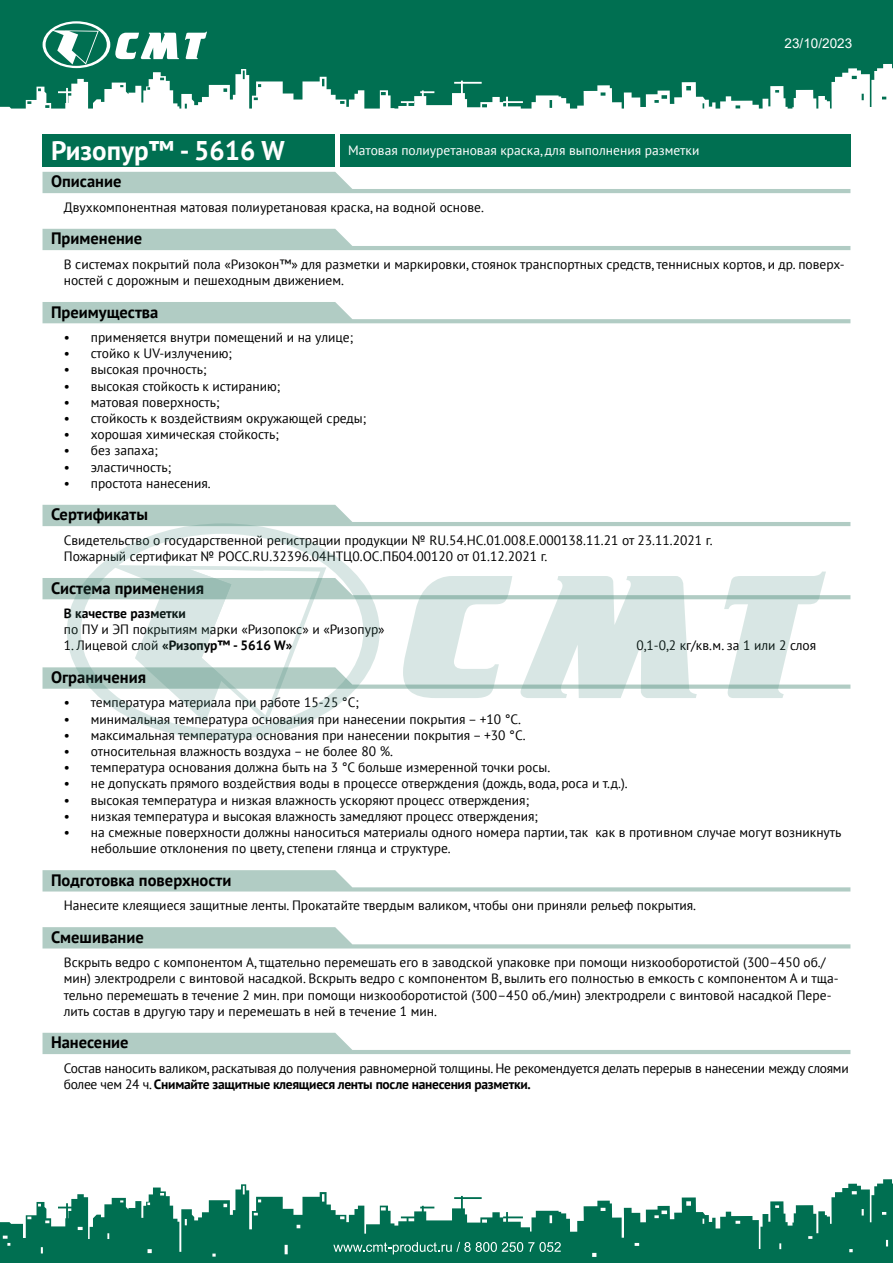
<style>
.page{position:relative;width:893px;height:1263px;background:#fff}
.page>*{position:absolute;margin:0;border:0;box-sizing:border-box;transform-origin:0 0}
.t1{font:700 27px "PT Sans";color:#fff}
.t2{font:700 16.5px "PT Sans";color:#000}
.t3{font:13.5px/16.2px "PT Sans";color:#000}
.t4{font:13.5px/16.2px "PT Sans";letter-spacing:-.02em;color:#000}
.t5{font:13.5px "PT Sans";color:#fff}
.t6{font:700 13.5px "PT Sans";color:#000}
.t7{font:13.5px "Arial";color:#fff}
.s1{font-weight:400}
.s2{font-weight:700}
</style>
<div class="page">
<svg style="left:0;top:0;width:893px;height:109px;background:#25846a"></svg>
<svg style="left:0;top:1179px;width:893px;height:84px;fill:#006f51"></svg>
<svg style="left:185px;top:32px;width:22px;height:27px"></svg>
<svg style="left:43px;top:21px;width:136px;height:47px"></svg>
<svg style="left:333px;top:1242px;width:228px;height:12px;background:#398f78"></svg>
<svg style="left:43px;top:172px;width:807px;height:21px"></svg>
<svg style="left:43px;top:302px;width:807px;height:21px"></svg>
<svg style="left:43px;top:505px;width:807px;height:21px"></svg>
<svg style="left:43px;top:229px;width:807px;height:21px"></svg>
<div style="left:43px;top:134px;width:292px;height:33px;background:#006f51"></div>
<div style="left:340px;top:134px;width:510px;height:33px;background:#006f51"></div>
<svg style="left:43px;top:870px;width:807px;height:21px"></svg>
<svg style="left:43px;top:927px;width:807px;height:21px"></svg>
<svg style="left:43px;top:1033px;width:807px;height:21px"></svg>
<svg style="left:67px;top:523px;width:313px;height:217px"></svg>
<svg style="left:43px;top:565px;width:807px;height:158px"></svg>
<h1 class="t1" style="left:51px;top:132px;width:235px">Ризопур™ - 5616 W</h1>
<p class="t5" style="left:348px;top:142px;width:353px">Матовая полиуретановая краска, для выполнения разметки</p>
<p class="t3" style="left:64px;top:199px;width:422px">Двухкомпонентная матовая полиуретановая краска, на водной основе.</p>
<p class="t2" style="left:51px;top:171px;width:72px">Описание</p>
<p class="t2" style="left:51px;top:228px;width:93px">Применение</p>
<p class="t7" style="left:785px;top:34px;width:69px">23/10/2023</p>
<p class="t3" style="left:64px;top:256px;width:782px">В системах покрытий пола «Ризокон™» для разметки и маркировки, стоянок транспортных средств, теннисных кортов, и др. поверх&shy;ностей с дорожным и пешеходным движением.</p>
<p class="t2" style="left:51px;top:301px;width:109px">Преимущества</p>
<p class="t3" style="left:64px;top:329px;width:291px">• применяется внутри помещений и на улице;</p>
<p class="t3" style="left:64px;top:345px;width:170px">• стойко к UV-излучению;</p>
<p class="t3" style="left:64px;top:361px;width:144px">• высокая прочность;</p>
<p class="t3" style="left:64px;top:377px;width:218px">• высокая стойкость к истиранию;</p>
<p class="t3" style="left:64px;top:394px;width:157px">• матовая поверхность;</p>
<p class="t3" style="left:64px;top:410px;width:304px">• стойкость к воздействиям окружающей среды;</p>
<p class="t3" style="left:64px;top:426px;width:217px">• хорошая химическая стойкость;</p>
<p class="t3" style="left:64px;top:442px;width:96px">• без запаха;</p>
<p class="t3" style="left:64px;top:458px;width:109px">• эластичность;</p>
<p class="t3" style="left:64px;top:475px;width:149px">• простота нанесения.</p>
<p class="t2" style="left:51px;top:504px;width:98px">Сертификаты</p>
<p class="t3" style="left:64px;top:532px;width:650px">Свидетельство о государственной регистрации продукции № RU.54.НС.01.008.Е.000138.11.21 от 23.11.2021 г.<br>Пожарный сертификат № РОСС.RU.32396.04НТЦ0.ОС.ПБ04.00120 от 01.12.2021 г.</p>
<p class="t2" style="left:51px;top:577px;width:155px">Система применения</p>
<p class="t6" style="left:64px;top:604px;width:124px">В качестве разметки</p>
<p class="t3" style="left:64px;top:621px;width:322px">по ПУ и ЭП покрытиям марки «Ризопокс» и «Ризопур»</p>
<p class="t6" style="left:64px;top:637px;width:230px"><span class="s1">1. Лицевой слой</span> «Ризопур™ - 5616 W»</p>
<p class="t3" style="left:637px;top:637px;width:181px">0,1-0,2 кг/кв.м. за 1 или 2 слоя</p>
<p class="t2" style="left:51px;top:666px;width:97px">Ограничения</p>
<p class="t3" style="left:64px;top:694px;width:297px">• температура материала при работе 15-25 °С;</p>
<p class="t3" style="left:64px;top:710px;width:459px">• минимальная температура основания при нанесении покрытия – +10 °С.</p>
<p class="t3" style="left:64px;top:727px;width:463px">• максимальная температура основания при нанесении покрытия – +30 °С.</p>
<p class="t3" style="left:64px;top:743px;width:331px">• относительная влажность воздуха – не более 80 %.</p>
<p class="t3" style="left:64px;top:759px;width:488px">• температура основания должна быть на 3 °С больше измеренной точки росы.</p>
<p class="t3" style="left:64px;top:775px;width:565px">• не допускать прямого воздействия воды в процессе отверждения (дождь, вода, роса и т.д.).</p>
<p class="t3" style="left:64px;top:791px;width:467px">• высокая температура и низкая влажность ускоряют процесс отверждения;</p>
<p class="t3" style="left:64px;top:808px;width:476px">• низкая температура и высокая влажность замедляют процесс отверждения;</p>
<p class="t3" style="left:91px;top:824px;width:752px;text-indent:-27px">• на смежные поверхности должны наноситься материалы одного номера партии, так как в противном случае могут возникнуть небольшие отклонения по цвету, степени глянца и структуре.</p>
<p class="t2" style="left:51px;top:869px;width:182px">Подготовка поверхности</p>
<p class="t3" style="left:64px;top:897px;width:634px">Нанесите клеящиеся защитные ленты. Прокатайте твердым валиком, чтобы они приняли рельеф покрытия.</p>
<p class="t2" style="left:51px;top:926px;width:94px">Смешивание</p>
<p class="t3" style="left:64px;top:954px;width:776px">Вскрыть ведро с компонентом А, тщательно перемешать его в заводской упаковке при помощи низкооборотистой (300–450 об./ мин) электродрели с винтовой насадкой. Вскрыть ведро с компонентом В, вылить его полностью в емкость с компонентом А и тща&shy;тельно перемешать в течение 2 мин. при помощи низкооборотистой (300–450 об./мин) электродрели с винтовой насадкой Пере&shy;лить состав в другую тару и перемешать в ней в течение 1 мин.</p>
<p class="t2" style="left:51px;top:1031px;width:79px">Нанесение</p>
<p class="t4" style="left:64px;top:1059px;width:786px">Состав наносить валиком, раскатывая до получения равномерной толщины. Не рекомендуется делать перерыв в нанесении между слоями более чем 24 ч. <span class="s2">Снимайте защитные клеящиеся ленты после нанесения разметки.</span></p>
</div>
